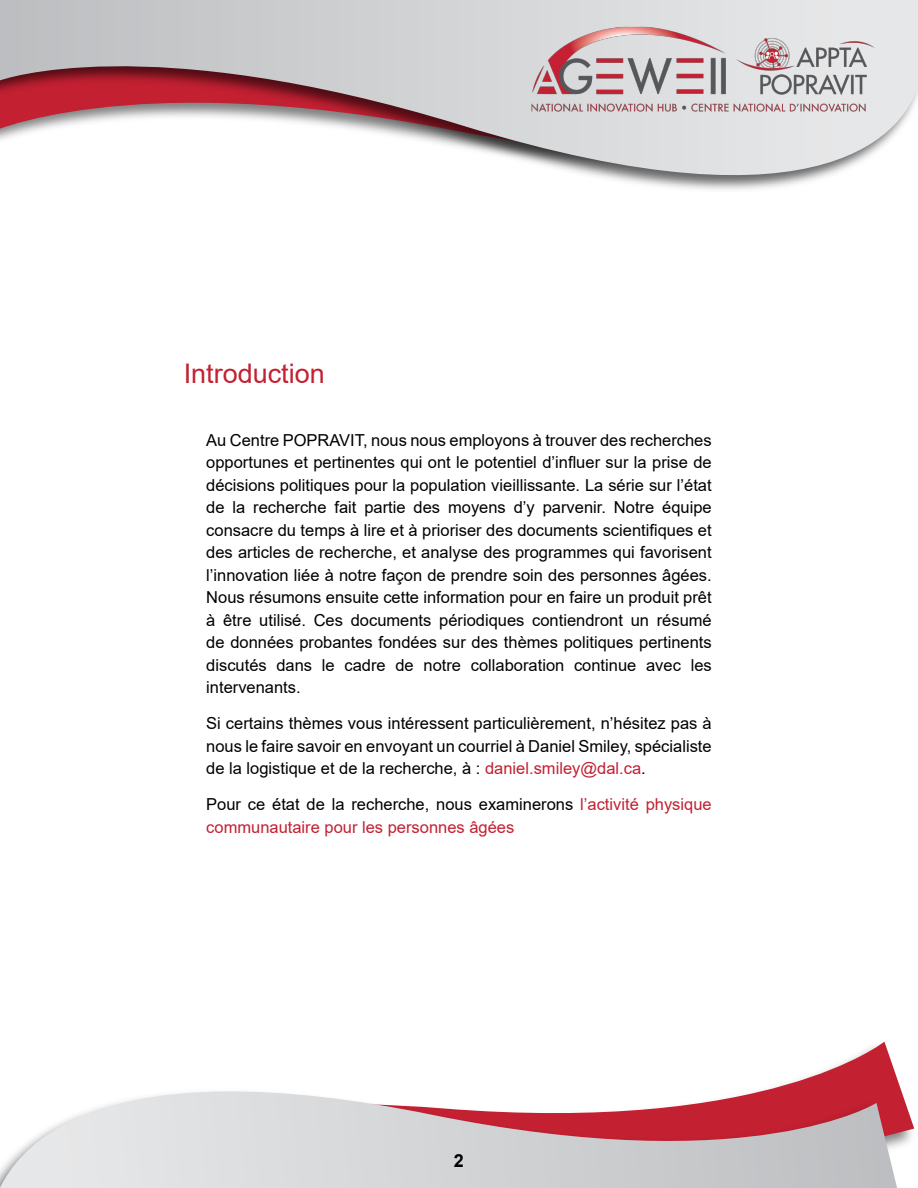
<style>
.page{position:relative;width:918px;height:1188px;background:#fff}
.page>*{position:absolute;margin:0;border:0;box-sizing:border-box;transform-origin:0 0}
.t1{font:27px "Arial";color:#c32032}
.t2{font:700 18px "Arial";color:#000}
.t3{font:16.5px/22.5px "Arial";color:#000;text-align:justify}
.t4{font:16.5px/22.5px "Arial";color:#c32032}
.s1{color:#c32032}
.s2{color:#000}
</style>
<div class="page">
<svg style="left:784px;top:1042px;width:130px;height:102px"></svg>
<img style="left:762px;top:1085px;width:142px;height:103px">
<svg style="left:0;top:1091px;width:876px;height:97px;background:#d7c1c4"></svg>
<svg style="left:0;top:0;width:918px;height:190px"></svg>
<img style="left:516px;top:13px;width:374px;height:112px">
<h1 class="t1" style="left:184px;top:355px;width:143px">Introduction</h1>
<p class="t3" style="left:206px;top:428px;width:507px">Au Centre POPRAVIT, nous nous employons à trouver des recherches opportunes et pertinentes qui ont le potentiel d’influer sur la prise de décisions politiques pour la population vieillissante. La série sur l’état de la recherche fait partie des moyens d’y parvenir. Notre équipe consacre du temps à lire et à prioriser des documents scientifiques et des articles de recherche, et analyse des programmes qui favorisent l’innovation liée à notre façon de prendre soin des personnes âgées.<br>Nous résumons ensuite cette information pour en faire un produit prêt à être utilisé. Ces documents périodiques contiendront un résumé de données probantes fondées sur des thèmes politiques pertinents discutés dans le cadre de notre collaboration continue avec les intervenants.</p>
<p class="t3" style="left:206px;top:712px;width:507px">Si certains thèmes vous intéressent particulièrement, n’hésitez pas à nous le faire savoir en envoyant un courriel à Daniel Smiley, spécialiste de la logistique et de la recherche, à : <span class="s1">daniel.smiley@dal.ca</span>.</p>
<p class="t4" style="left:206px;top:793px;width:507px"><span class="s2">Pour ce état de la recherche, nous examinerons</span> l’activité physique communautaire pour les personnes âgées</p>
<p class="t2" style="left:454px;top:1148px;width:12px">2</p>
</div>
